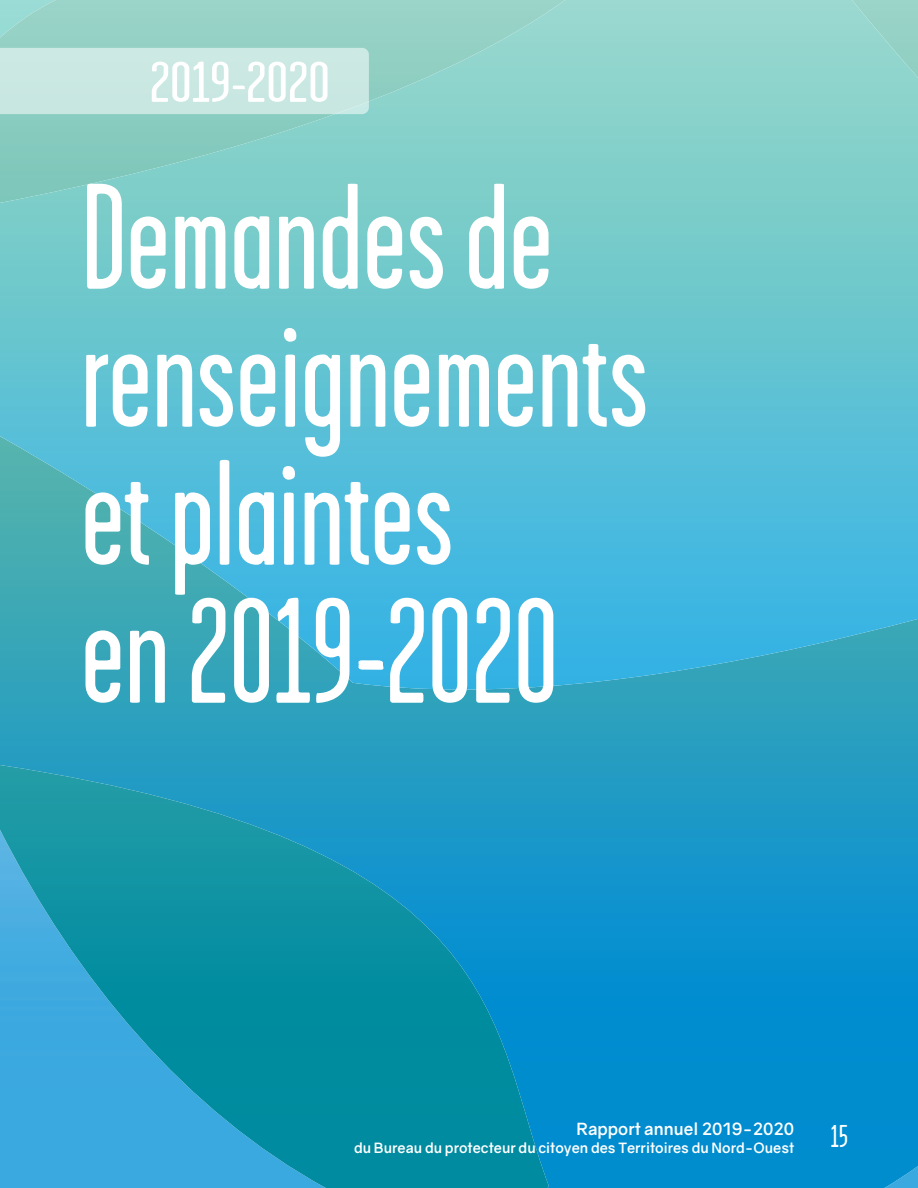
<style>
.page{position:relative;width:918px;height:1188px;background:#fff}
.page>*{position:absolute;margin:0;border:0;box-sizing:border-box;transform-origin:0 0}
.Major_Headings{font:150px/138px "Garage Gothic";color:#fff}
.Major_Headings-2{font:57.45px "Garage Gothic";color:#fff;scale:1.27 1}
.t1{font:31.5px "Garage Gothic";color:#fff}
.t2{font:700 16.8px "Gravity";color:#fff}
.t3{font:700 14.1px "Gravity";color:#fff}
</style>
<div class="page">
<img style="left:0;top:690px;width:918px;height:498px">
<img style="left:0;top:765px;width:549px;height:423px">
<img style="left:0;top:0;width:918px;height:690px">
<div style="left:0;top:48px;width:369px;height:66px;background:#cbe8e2"></div>
<p class="Major_Headings-2" style="left:150px;top:53px;width:143px">2019-2020</p>
<p class="Major_Headings" style="left:81px;top:170px;width:569px">Demandes de renseignements et plaintes<br>en 2019-2020</p>
<p class="t2" style="left:577px;top:1119px;width:219px">Rapport annuel 2019-2020</p>
<p class="t3" style="left:354px;top:1139px;width:442px">du Bureau du protecteur du citoyen des Territoires du Nord-Ouest</p>
<h3 class="t1" style="left:831px;top:1120px;width:18px">15</h3>
</div>
